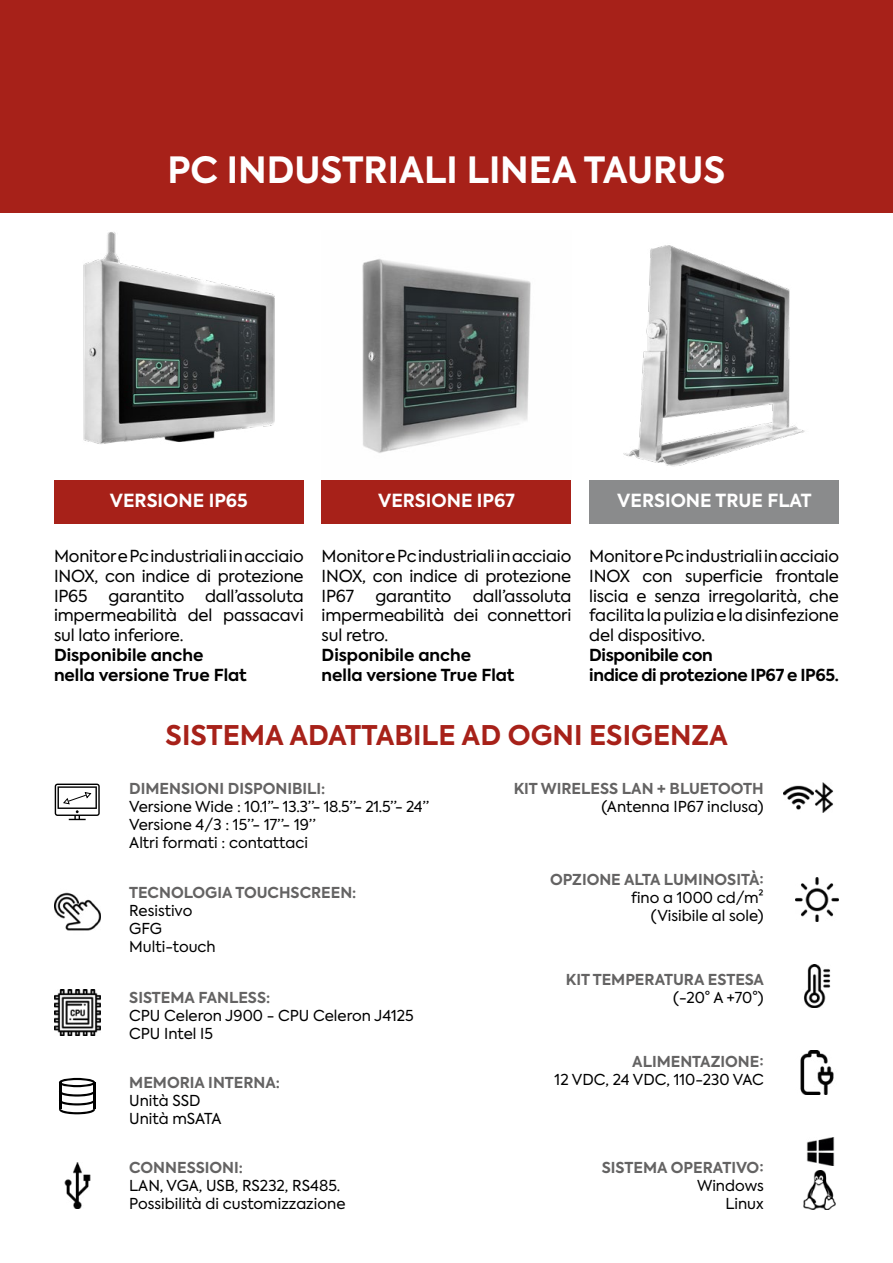
<style>
.page{position:relative;width:893px;height:1263px;background:#fff}
.page>*{position:absolute;margin:0;border:0;box-sizing:border-box;transform-origin:0 0}
.t1{font:700 36px "Axiforma";color:#fff}
.t2{font:700 27px "Axiforma";color:#a72119}
.t3{font:700 18px "Axiforma";color:#fff}
.t4{font:16.5px/19.8px "Axiforma";letter-spacing:-.01em;color:#000;text-align:justify}
.t5{font:700 16.5px/19.8px "Axiforma";color:#000}
.t6{font:700 16.5px/19.8px "Axiforma";letter-spacing:-.02em;color:#000}
.t7{font:15px/18px "Axiforma";color:#000}
.t8{font:700 15px "Axiforma";color:#646363}
</style>
<div class="page">
<div style="left:0;top:0;width:893px;height:213px;background:#a72119"></div>
<img style="left:362px;top:259px;width:169px;height:194px">
<img style="left:83px;top:232px;width:192px;height:212px">
<img style="left:623px;top:245px;width:182px;height:222px">
<div style="left:54px;top:480px;width:250px;height:44px;background:#a72119"></div>
<div style="left:322px;top:480px;width:249px;height:44px;background:#a72119"></div>
<div style="left:589px;top:480px;width:250px;height:44px;background:#8a8b8c"></div>
<svg style="left:55px;top:783px;width:45px;height:37px"></svg>
<img style="left:784px;top:785px;width:25px;height:25px">
<img style="left:809px;top:783px;width:25px;height:29px">
<img style="left:54px;top:892px;width:46px;height:39px">
<img style="left:795px;top:878px;width:44px;height:43px">
<img style="left:54px;top:989px;width:46px;height:47px">
<img style="left:804px;top:964px;width:27px;height:44px">
<svg style="left:59px;top:1078px;width:36px;height:36px"></svg>
<img style="left:800px;top:1051px;width:34px;height:43px">
<img style="left:64px;top:1162px;width:27px;height:47px">
<img style="left:803px;top:1171px;width:33px;height:38px">
<img style="left:807px;top:1137px;width:28px;height:28px">
<h1 class="t1" style="left:168px;top:145px;width:559px">PC INDUSTRIALI LINEA TAURUS</h1>
<p class="t3" style="left:110px;top:488px;width:139px">VERSIONE IP65</p>
<p class="t3" style="left:378px;top:488px;width:138px">VERSIONE IP67</p>
<p class="t3" style="left:617px;top:488px;width:196px">VERSIONE TRUE FLAT</p>
<p class="t4" style="left:54px;top:546px;width:251px">Monitor e Pc industriali in acciaio INOX, con indice di protezione IP65</p>
<p class="t4" style="left:54px;top:586px;width:251px;text-indent:151px">dall’assoluta impermeabilità del passacavi sul lato inferiore.</p>
<p class="t5" style="left:54px;top:645px;width:194px">Disponibile anche nella versione True Flat</p>
<p class="t4" style="left:108px;top:586px;width:77px">garantito</p>
<p class="t4" style="left:322px;top:546px;width:251px">Monitor e Pc industriali in acciaio INOX, con indice di protezione IP67</p>
<p class="t4" style="left:322px;top:586px;width:251px;text-indent:151px">dall’assoluta impermeabilità dei connettori sul retro.</p>
<p class="t5" style="left:322px;top:645px;width:194px">Disponibile anche nella versione True Flat</p>
<p class="t4" style="left:375px;top:586px;width:77px">garantito</p>
<p class="t4" style="left:589px;top:546px;width:251px">Monitor e Pc industriali in acciaio INOX con superficie frontale liscia e senza irregolarità, che facilita la pulizia e la disinfezione del dispositivo.</p>
<p class="t6" style="left:589px;top:645px;width:251px">Disponibile con<br>indice di protezione IP67 e IP65.</p>
<h2 class="t2" style="left:166px;top:717px;width:564px">SISTEMA ADATTABILE AD OGNI ESIGENZA</h2>
<p class="t8" style="left:129px;top:779px;width:198px">DIMENSIONI DISPONIBILI:</p>
<p class="t7" style="left:129px;top:798px;width:301px">Versione Wide : 10.1’’- 13.3”- 18.5”- 21.5”- 24’’<br>Versione 4/3 : 15’’- 17’’- 19’’<br>Altri formati : contattaci</p>
<p class="t8" style="left:129px;top:882px;width:229px">TECNOLOGIA TOUCHSCREEN:</p>
<p class="t7" style="left:129px;top:901px;width:88px">Resistivo<br>GFG<br>Multi-touch</p>
<p class="t8" style="left:129px;top:987px;width:143px">SISTEMA FANLESS:</p>
<p class="t7" style="left:129px;top:1006px;width:286px">CPU Celeron J900 - CPU Celeron J4125<br>CPU Intel I5</p>
<p class="t8" style="left:129px;top:1072px;width:152px">MEMORIA INTERNA:</p>
<p class="t7" style="left:129px;top:1091px;width:94px">Unità SSD<br>Unità mSATA</p>
<p class="t8" style="left:129px;top:1157px;width:115px">CONNESSIONI:</p>
<p class="t7" style="left:129px;top:1177px;width:218px">LAN, VGA, USB, RS232, RS485.<br>Possibilità di customizzazione</p>
<p class="t8" style="left:514px;top:779px;width:251px">KIT WIRELESS LAN + BLUETOOTH</p>
<p class="t7" style="left:602px;top:798px;width:164px">(Antenna IP67 inclusa)</p>
<p class="t8" style="left:550px;top:869px;width:215px">OPZIONE ALTA LUMINOSITÀ:</p>
<p class="t7" style="left:631px;top:889px;width:134px;text-align:right">fino a 1000 cd/m² (Visibile al sole)</p>
<p class="t8" style="left:566px;top:969px;width:200px">KIT TEMPERATURA ESTESA</p>
<p class="t7" style="left:673px;top:989px;width:92px">(-20° A +70°)</p>
<p class="t8" style="left:632px;top:1051px;width:133px">ALIMENTAZIONE:</p>
<p class="t7" style="left:555px;top:1071px;width:211px">12 VDC, 24 VDC, 110-230 VAC</p>
<p class="t8" style="left:602px;top:1157px;width:163px">SISTEMA OPERATIVO:</p>
<p class="t7" style="left:697px;top:1177px;width:68px;text-align:right">Windows<br>Linux</p>
</div>
